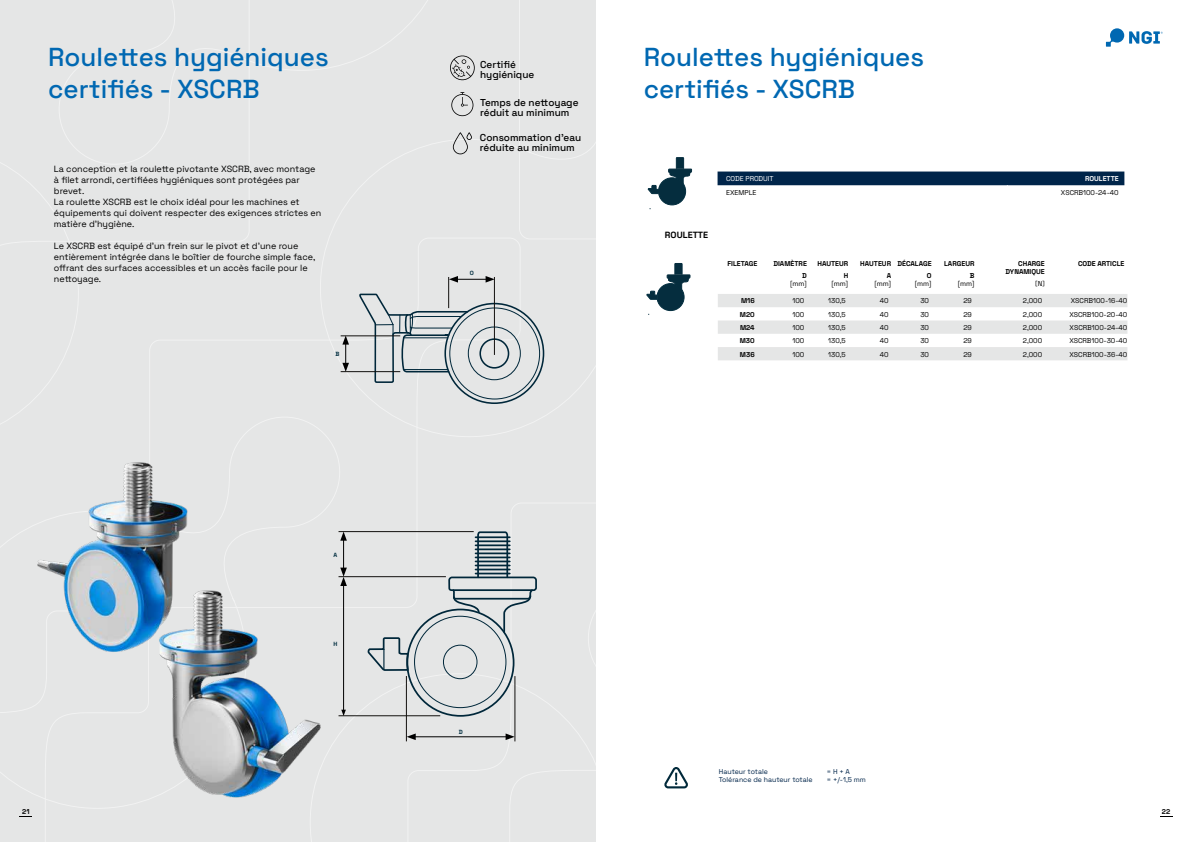
<style>
.page{position:relative;width:1191px;height:842px;background:#fff}
.page>*{position:absolute;margin:0;border:0;box-sizing:border-box;transform-origin:0 0}
.t1{font:500 26px/32px "Space Grotesk";color:#0068b2}
.t2{font:500 10px/10px "Space Grotesk";color:#000}
.t3{font:9px/11px "Space Grotesk";color:#000}
.t4{font:700 9px "Space Grotesk";color:#000}
.t5{font:7px "Space Grotesk";color:#000}
.t6{font:700 7px/12px "Space Grotesk";color:#000;text-align:right}
.t7{font:7px "Space Grotesk";color:#00254a}
.t8{font:7px "Space Grotesk";color:#fff}
.t9{font:700 7px "Space Grotesk";color:#fff}
.t10{font:700 6px "Space Grotesk";color:#012e40}
</style>
<div class="page">
<div style="left:0;top:0;width:595px;height:842px;background:#e5e6e6"></div>
<svg style="left:588px;top:615px;width:7px;height:49px"></svg>
<svg style="left:323px;top:55px;width:271px;height:382px"></svg>
<svg style="left:518px;top:0;width:77px;height:240px"></svg>
<svg style="left:59px;top:0;width:392px;height:165px"></svg>
<svg style="left:1106px;top:28px;width:56px;height:19px"></svg>
<svg style="left:664px;top:767px;width:24px;height:21px"></svg>
<svg style="left:389px;top:293px;width:80px;height:91px"></svg>
<div style="left:444px;top:303px;width:100px;height:101px;border:2px solid #00273a;border-radius:50%"></div>
<div style="left:468px;top:327px;width:52px;height:53px;border:1px solid #00273a;border-radius:50%"></div>
<div style="left:479px;top:338px;width:30px;height:31px;border:2px solid #00273a;border-radius:50%"></div>
<svg style="left:459px;top:531px;width:78px;height:187px"></svg>
<hr style="left:453px;top:589px;width:79px;height:2px;background:#00273a">
<div style="left:657px;top:284px;width:27px;height:27px;background:#052d3e;border-radius:50%"></div>
<div style="left:656px;top:283px;width:28px;height:28px;border:1px solid #022d3e;border-radius:50%"></div>
<div style="left:666px;top:292px;width:9px;height:10px;border:1px dashed #052d3e;border-radius:50%"></div>
<svg style="left:666px;top:263px;width:25px;height:28px"></svg>
<svg style="left:646px;top:290px;width:12px;height:10px"></svg>
<div style="left:658px;top:178px;width:27px;height:27px;background:#052d3e;border-radius:50%"></div>
<div style="left:658px;top:177px;width:28px;height:28px;border:1px solid #022d3e;border-radius:50%"></div>
<div style="left:667px;top:187px;width:10px;height:9px;border:1px dashed #052d3e;border-radius:50%"></div>
<svg style="left:667px;top:157px;width:25px;height:28px"></svg>
<svg style="left:647px;top:184px;width:12px;height:11px"></svg>
<hr style="left:341px;top:371px;width:59px;height:1px;background:#12100e">
<hr style="left:341px;top:336px;width:59px;height:1px;background:#12100e">
<hr style="left:456px;top:279px;width:31px;height:1px;background:#000">
<svg style="left:449px;top:276px;width:9px;height:7px"></svg>
<svg style="left:485px;top:276px;width:9px;height:7px"></svg>
<hr style="left:448px;top:277px;width:1px;height:31px;background:#12100e">
<hr style="left:494px;top:277px;width:1px;height:78px;background:#12100e">
<hr style="left:414px;top:736px;width:93px;height:1px;background:#000">
<svg style="left:505px;top:733px;width:9px;height:7px"></svg>
<hr style="left:514px;top:676px;width:1px;height:65px;background:#12100e">
<hr style="left:338px;top:531px;width:136px;height:1px;background:#12100e">
<img style="left:150px;top:388px;width:309px;height:454px">
<img style="left:1px;top:260px;width:388px;height:477px">
<svg style="left:450px;top:56px;width:25px;height:24px"></svg>
<svg style="left:451px;top:92px;width:22px;height:24px"></svg>
<svg style="left:453px;top:132px;width:19px;height:22px"></svg>
<svg style="left:718px;top:294px;width:409px;height:66px"></svg>
<svg style="left:717px;top:172px;width:407px;height:14px;background:#0d3053"></svg>
<svg style="left:0;top:610px;width:149px;height:207px"></svg>
<h1 class="t1" style="left:48px;top:39px;width:282px">Roulettes hygiéniques certifiés - XSCRB</h1>
<h1 class="t1" style="left:643px;top:39px;width:282px">Roulettes hygiéniques certifiés - XSCRB</h1>
<p class="t2" style="left:480px;top:132px;width:103px">Consommation d’eau réduite au minimum</p>
<p class="t2" style="left:480px;top:59px;width:56px">Certifié hygiénique</p>
<p class="t2" style="left:480px;top:97px;width:100px">Temps de nettoyage réduit au minimum</p>
<p class="t3" style="left:54px;top:163px;width:269px">La conception et la roulette pivotante XSCRB, avec montage à filet arrondi, certifiées hygiéniques sont protégées par brevet.<br>La roulette XSCRB est le choix idéal pour les machines et équipements qui doivent respecter des exigences strictes en matière d’hygiène.</p>
<p class="t3" style="left:54px;top:240px;width:263px">Le XSCRB est équipé d’un frein sur le pivot et d’une roue entièrement intégrée dans le boîtier de fourche simple face, offrant des surfaces accessibles et un accès facile pour le nettoyage.</p>
<p class="t10" style="left:335px;top:349px;width:5px">B</p>
<p class="t10" style="left:333px;top:550px;width:5px">A</p>
<p class="t10" style="left:333px;top:639px;width:5px">H</p>
<p class="t10" style="left:470px;top:269px;width:6px">O</p>
<p class="t10" style="left:458px;top:727px;width:5px">D</p>
<p class="t4" style="left:665px;top:229px;width:45px">ROULETTE</p>
<p class="t8" style="left:726px;top:174px;width:49px">CODE PRODUIT</p>
<p class="t9" style="left:1085px;top:174px;width:35px">ROULETTE</p>
<p class="t5" style="left:726px;top:187px;width:32px">EXEMPLE</p>
<p class="t5" style="left:1061px;top:187px;width:59px">XSCRB100-24-40</p>
<p class="t6" style="left:727px;top:257px;width:31px">FILETAGE</p>
<p class="t6" style="left:773px;top:257px;width:35px">DIAMÈTRE<br>D</p>
<p class="t5" style="left:790px;top:278px;width:18px">[mm]</p>
<p class="t6" style="left:817px;top:257px;width:32px">HAUTEUR<br>H</p>
<p class="t5" style="left:831px;top:278px;width:18px">[mm]</p>
<p class="t6" style="left:897px;top:257px;width:36px">DÉCALAGE<br>O</p>
<p class="t5" style="left:915px;top:278px;width:18px">[mm]</p>
<p class="t6" style="left:860px;top:257px;width:32px">HAUTEUR<br>A</p>
<p class="t5" style="left:874px;top:278px;width:18px">[mm]</p>
<p class="t6" style="left:944px;top:257px;width:32px">LARGEUR<br>B</p>
<p class="t5" style="left:957px;top:278px;width:18px">[mm]</p>
<p class="t6" style="left:1005px;top:259px;width:41px;line-height:8.4px">CHARGE<br>DYNAMIQUE</p>
<p class="t5" style="left:1035px;top:279px;width:11px">[N]</p>
<p class="t6" style="left:1078px;top:257px;width:48px">CODE ARTICLE</p>
<p class="t6" style="left:741px;top:295px;width:15px">M16</p>
<p class="t5" style="left:792px;top:296px;width:13px">100</p>
<p class="t5" style="left:828px;top:296px;width:19px">130,5</p>
<p class="t5" style="left:879px;top:296px;width:10px">40</p>
<p class="t5" style="left:920px;top:296px;width:10px">30</p>
<p class="t5" style="left:963px;top:296px;width:10px">29</p>
<p class="t5" style="left:1023px;top:296px;width:21px">2,000</p>
<p class="t5" style="left:1070px;top:296px;width:58px">XSCRB100-16-40</p>
<p class="t6" style="left:740px;top:308px;width:16px">M20</p>
<p class="t5" style="left:792px;top:309px;width:13px">100</p>
<p class="t5" style="left:828px;top:309px;width:19px">130,5</p>
<p class="t5" style="left:879px;top:309px;width:10px">40</p>
<p class="t5" style="left:920px;top:309px;width:10px">30</p>
<p class="t5" style="left:963px;top:309px;width:10px">29</p>
<p class="t5" style="left:1023px;top:309px;width:21px">2,000</p>
<p class="t5" style="left:1069px;top:309px;width:60px">XSCRB100-20-40</p>
<p class="t6" style="left:740px;top:321px;width:16px">M24</p>
<p class="t5" style="left:792px;top:322px;width:13px">100</p>
<p class="t5" style="left:828px;top:322px;width:19px">130,5</p>
<p class="t5" style="left:879px;top:322px;width:10px">40</p>
<p class="t5" style="left:920px;top:322px;width:10px">30</p>
<p class="t5" style="left:963px;top:322px;width:10px">29</p>
<p class="t5" style="left:1023px;top:322px;width:21px">2,000</p>
<p class="t5" style="left:1069px;top:322px;width:59px">XSCRB100-24-40</p>
<p class="t6" style="left:739px;top:334px;width:16px">M30</p>
<p class="t5" style="left:792px;top:336px;width:13px">100</p>
<p class="t5" style="left:828px;top:336px;width:19px">130,5</p>
<p class="t5" style="left:879px;top:336px;width:10px">40</p>
<p class="t5" style="left:920px;top:336px;width:10px">30</p>
<p class="t5" style="left:963px;top:336px;width:10px">29</p>
<p class="t5" style="left:1023px;top:336px;width:21px">2,000</p>
<p class="t5" style="left:1069px;top:336px;width:60px">XSCRB100-30-40</p>
<p class="t6" style="left:740px;top:348px;width:16px">M36</p>
<p class="t5" style="left:792px;top:349px;width:13px">100</p>
<p class="t5" style="left:828px;top:349px;width:19px">130,5</p>
<p class="t5" style="left:879px;top:349px;width:10px">40</p>
<p class="t5" style="left:920px;top:349px;width:10px">30</p>
<p class="t5" style="left:963px;top:349px;width:10px">29</p>
<p class="t5" style="left:1023px;top:349px;width:21px">2,000</p>
<p class="t5" style="left:1069px;top:349px;width:59px">XSCRB100-36-40</p>
<p class="t7" style="left:719px;top:766px;width:51px">Hauteur totale</p>
<p class="t7" style="left:827px;top:766px;width:24px">= H + A</p>
<p class="t7" style="left:719px;top:775px;width:95px">Tolérance de hauteur totale</p>
<p class="t7" style="left:827px;top:775px;width:40px">= +/-1,5 mm</p>
<p class="t6" style="left:22px;top:805px;width:9px">21</p>
<p class="t6" style="left:1161px;top:805px;width:10px">22</p>
</div>
